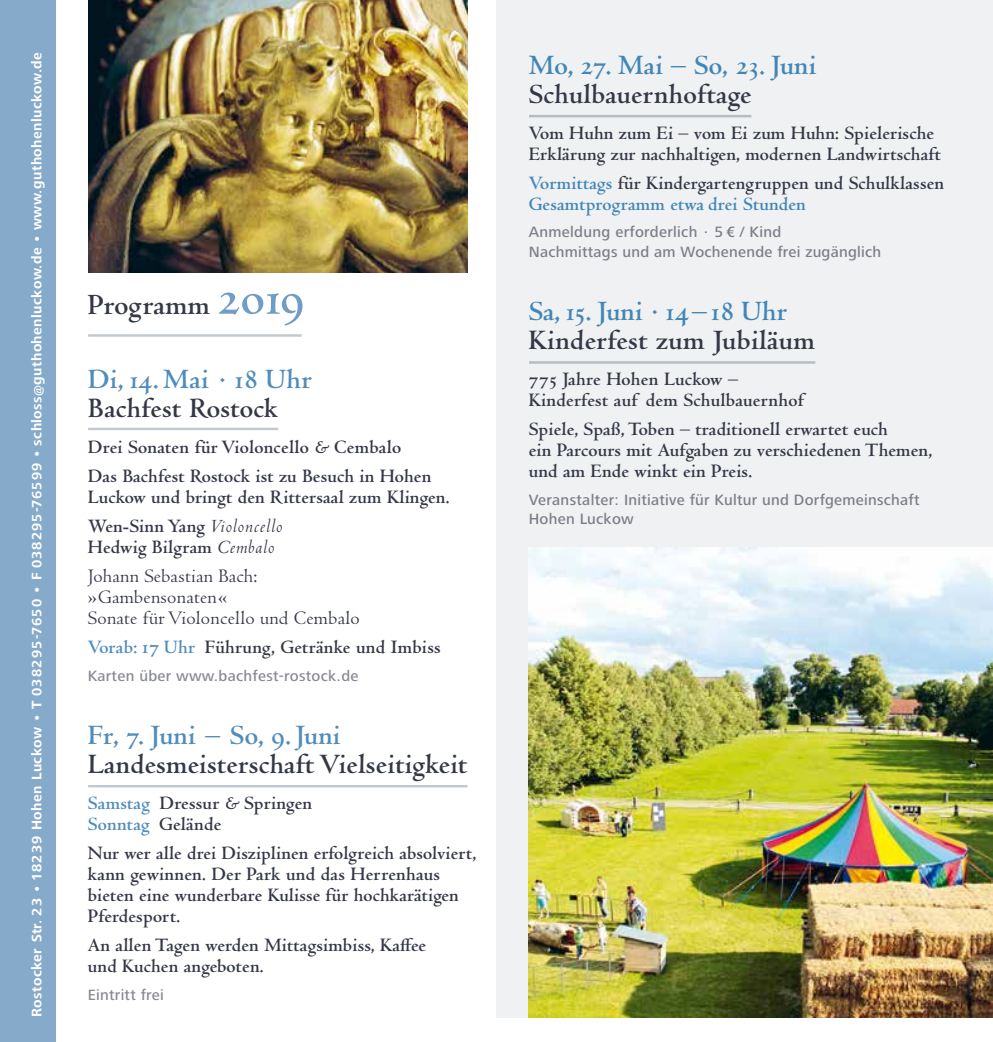
<style>
.page{position:relative;width:993px;height:1042px;background:#fff}
.page>*{position:absolute;margin:0;border:0;box-sizing:border-box;transform-origin:0 0}
.t1{font:30.45px "Centaur MT Bold Os F";letter-spacing:.01em;color:#333746}
.t2{font:29.22px/29.1px "Centaur MT Bold Os F";letter-spacing:.01em;color:#333746}
.t3{font:19.78px/21.2px "Centaur MT Bold Os F";letter-spacing:.005em;color:#333746}
.t4{font:19.78px/21.2px "Centaur MT Bold Os F";letter-spacing:.01em;color:#4186b7}
.t5{font:19.78px/21.2px "Centaur";letter-spacing:.015em;color:#333746}
.t6{font:500 15.58px/19.4px "Frutiger Next LT";letter-spacing:.015em;color:#7b7d89}
.t7{font:500 15.58px "Frutiger Next LT";letter-spacing:.02em;color:#878994}
.t8{font:700 14.17px "Frutiger Next LT";letter-spacing:.03em;color:#fff}
.s1{font-size:14px}
.s2{font-size:56px;color:#709cc8}
.s3{color:#4f8cbc}
.s4{font-size:30.28px;color:#4f8cbc}
.s5{font-size:30.62px;color:#4f8cbc}
.s6{font-family:"Centaur MT Bold Italic Os F"}
.s7{font-family:"Centaur";font-style:italic;font-size:19.95px}
.s8{font-size:22.75px;color:#4f8cbc}
.s9{font-size:30.45px;color:#4f8cbc}
.s10{font-size:30.97px;color:#4f8cbc}
.s11{font-family:"Centaur MT Bold Expert"}
.s12{color:#4186b7}
.s13{font-size:30.45px;color:#4186b7}
.s14{font-size:30.8px;color:#4186b7}
.s15{color:#333746}
.s16{font-size:30.62px;color:#4186b7}
.s17{font-size:21.53px}
</style>
<div class="page">
<div style="left:0;top:0;width:56px;height:1042px;background:#86abca"></div>
<div style="left:496px;top:0;width:496px;height:1017px;background:#eff1f2"></div>
<hr style="left:529px;top:115px;width:222px;height:2px;background:#b5bdc3">
<hr style="left:529px;top:361px;width:286px;height:3px;background:#b5bdc3">
<img style="left:88px;top:0;width:379px;height:273px">
<img style="left:528px;top:547px;width:464px;height:470px">
<hr style="left:88px;top:428px;width:190px;height:2px;background:#c1c8ce">
<hr style="left:88px;top:334px;width:213px;height:3px;background:#c1c8ce">
<hr style="left:88px;top:785px;width:379px;height:2px;background:#c1c8ce">
<p class="t8" style="left:29px;top:1017px;width:966px;rotate:-90deg">Rostocker Str. <span class="s1">23</span> • <span class="s1">18239</span> Hohen Luckow • T <span class="s1">038295-7650</span> • F <span class="s1">038295-76599</span> • schloss@guthohenluckow.de • www.guthohenluckow.de</p>
<h1 class="t1" style="left:88px;top:288px;width:218px">Programm <span class="s2">2019</span></h1>
<h2 class="t2" style="left:88px;top:365px;width:225px"><span class="s3">Di,</span> <span class="s4">14</span><span class="s3">. Mai ·</span> <span class="s5">18</span> <span class="s3">Uhr<br></span>Bachfest Rostock</h2>
<p class="t3" style="left:88px;top:433px;width:345px;line-height:29.2px">Drei Sonaten für Violoncello <span class="s6">&amp;</span> Cembalo<br>Das Bachfest Rostock ist zu Besuch in Hohen</p>
<p class="t3" style="left:88px;top:483px;width:363px;line-height:28.7px">Luckow und bringt den Rittersaal zum Klingen.<br>Wen-Sinn Yang <span class="s7">Violoncello</span></p>
<p class="t3" style="left:88px;top:537px;width:187px">Hedwig Bilgram <span class="s7">Cembalo</span></p>
<p class="t5" style="left:88px;top:566px;width:273px">Johann Sebastian Bach: »Gambensonaten«<br>Sonate für Violoncello und Cembalo</p>
<p class="t3" style="left:88px;top:637px;width:354px"><span class="s3">Vorab:</span> <span class="s8">17</span> <span class="s3">Uhr</span> Führung, Getränke und Imbiss</p>
<p class="t7" style="left:88px;top:667px;width:272px">Karten über www.bachfest-rostock.de</p>
<h2 class="t2" style="left:88px;top:721px;width:381px"><span class="s3">Fr,</span> <span class="s9">7</span><span class="s3">. Juni – So,</span> <span class="s10">9</span><span class="s3">.Juni<br></span>Landesmeisterschaft Vielseitigkeit</h2>
<p class="t3" style="left:88px;top:793px;width:226px"><span class="s3">Samstag</span> Dressur <span class="s6">&amp;</span> Springen<br><span class="s3">Sonntag</span> Gelände</p>
<p class="t3" style="left:88px;top:842px;width:389px">Nur wer alle drei Disziplinen erfolgreich absolviert, kann gewinnen. Der Park und das Herrenhaus bieten eine wunderbare Kulisse für hochkarätigen Pferdesport.</p>
<p class="t3" style="left:88px;top:935px;width:339px">An allen Tagen werden Mittagsimbiss, Ka<span class="s11">ff</span>ee und Kuchen angeboten.</p>
<p class="t7" style="left:88px;top:986px;width:77px">Eintritt frei</p>
<h2 class="t2" style="left:528px;top:51px;width:289px"><span class="s12">Mo,</span> <span class="s13">27</span><span class="s12">. Mai – So,</span> <span class="s14">23</span><span class="s12">. Juni<br></span>Schulbauernhoftage</h2>
<p class="t3" style="left:528px;top:123px;width:413px">Vom Huhn zum Ei – vom Ei zum Huhn: Spielerische<br>Erklärung zur nachhaltigen, modernen Landwirtschaft</p>
<p class="t4" style="left:528px;top:172px;width:417px">Vormittags <span class="s15">für Kindergartengruppen und Schulklassen<br></span>Gesamtprogramm etwa drei Stunden</p>
<p class="t6" style="left:528px;top:222px;width:354px">Anmeldung erforderlich · 5 € / Kind<br>Nachmittags und am Wochenende frei zugänglich</p>
<h2 class="t2" style="left:528px;top:297px;width:287px"><span class="s12">Sa,</span> <span class="s16">15</span><span class="s12">. Juni ·</span> <span class="s16">14</span> <span class="s12">–</span> <span class="s16">18</span> <span class="s12">Uhr<br></span>Kinderfest zum Jubiläum</h2>
<p class="t3" style="left:528px;top:369px;width:276px"><span class="s17">775</span> Jahre Hohen Luckow –<br>Kinderfest auf dem Schulbauernhof</p>
<p class="t3" style="left:528px;top:419px;width:404px">Spiele, Spaß, Toben – traditionell erwartet euch<br>ein Parcours mit Aufgaben zu verschiedenen Themen, und am Ende winkt ein Preis.</p>
<p class="t6" style="left:528px;top:490px;width:392px">Veranstalter: Initiative für Kultur und Dorfgemeinschaft<br>Hohen Luckow</p>
</div>
